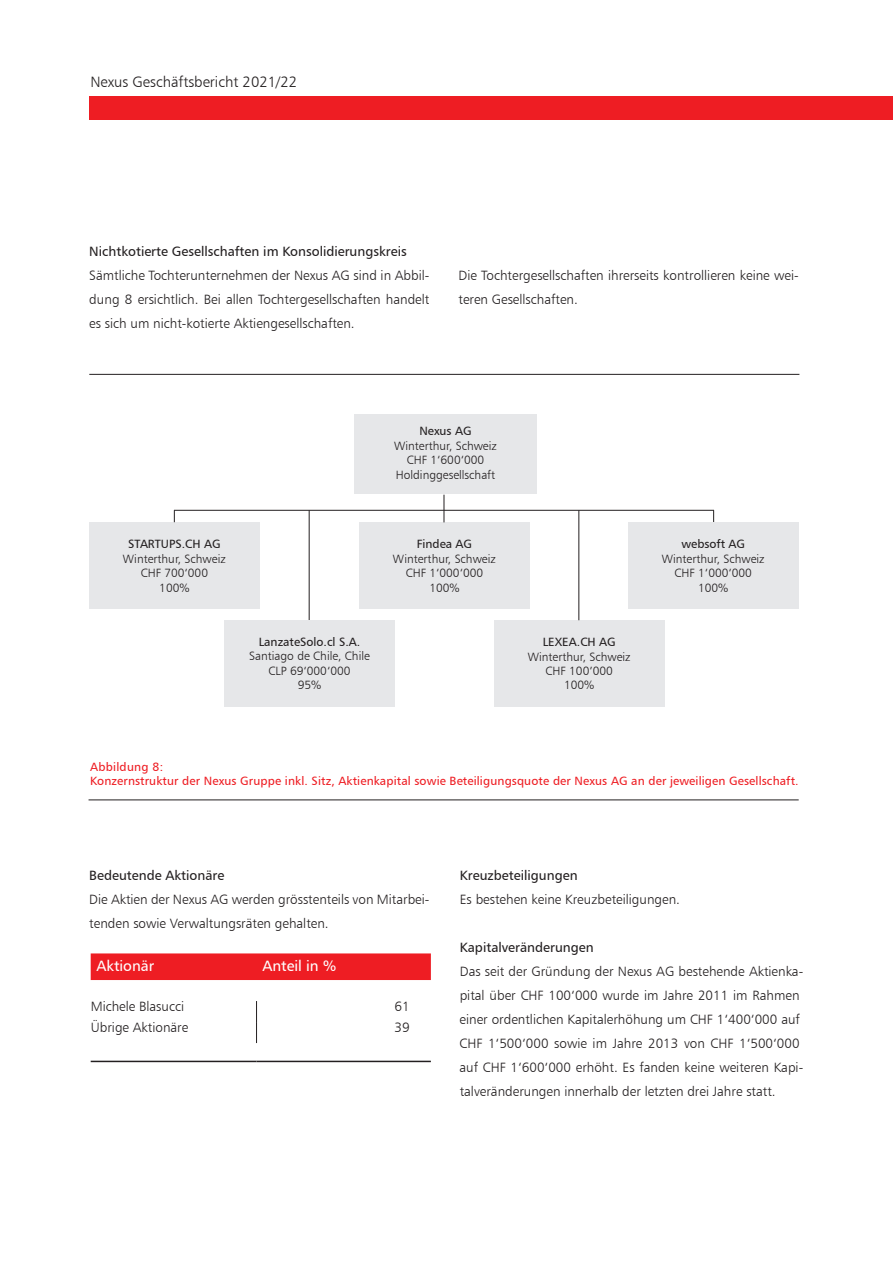
<style>
.page{position:relative;width:893px;height:1263px;background:#fff}
.page>*{position:absolute;margin:0;border:0;box-sizing:border-box;transform-origin:0 0}
.t1{font:15px "Humanist 777 BT Light B";color:#231f20}
.t2{font:15px "Humanist 777 BT Roman B";color:#fff}
.t3{font:13.5px/24px "Humanist 777 BT Light B";color:#231f20}
.t4{font:13.5px "Humanist 777 BT Roman B";color:#231f20}
.t5{font:12px "Humanist 777 BT Light B";color:#231f20}
.Tabllenbeschriftung{font:12px/14.4px "Humanist 777 BT Roman B";letter-spacing:.01em;color:#ee1d23}
.t6{font:12px "Humanist 777 BT Roman B";color:#231f20}
</style>
<div class="page">
<div style="left:89px;top:96px;width:804px;height:23px;background:#ee1d23"></div>
<div style="left:354px;top:415px;width:183px;height:79px;background:#e6e7e9"></div>
<div style="left:89px;top:522px;width:170px;height:86px;background:#e6e7e9"></div>
<div style="left:494px;top:620px;width:170px;height:86px;background:#e6e7e9"></div>
<div style="left:359px;top:522px;width:171px;height:86px;background:#e6e7e9"></div>
<svg style="left:444px;top:495px;width:1px;height:27px"></svg>
<hr style="left:174px;top:510px;width:540px;height:1px;background:#231f20">
<hr style="left:309px;top:510px;width:1px;height:110px;background:#231f20">
<svg style="left:713px;top:510px;width:1px;height:12px"></svg>
<svg style="left:174px;top:510px;width:1px;height:12px"></svg>
<div style="left:628px;top:522px;width:170px;height:86px;background:#e6e7e9"></div>
<hr style="left:578px;top:510px;width:1px;height:110px;background:#231f20">
<hr style="left:89px;top:800px;width:710px;height:1px;background:#231f20">
<div style="left:91px;top:953px;width:340px;height:27px;background:#ee1d23"></div>
<svg style="left:256px;top:1001px;width:1px;height:42px"></svg>
<hr style="left:91px;top:1061px;width:166px;height:1px;background:#231f20">
<hr style="left:257px;top:1061px;width:174px;height:1px;background:#231f20">
<hr style="left:89px;top:374px;width:710px;height:1px;background:#231f20">
<div style="left:224px;top:620px;width:171px;height:86px;background:#e6e7e9"></div>
<p class="t1" style="left:90px;top:72px;width:208px">Nexus Geschäftsbericht 2021/22</p>
<p class="t4" style="left:89px;top:243px;width:319px">Nichtkotierte Gesellschaften im Konsolidierungskreis</p>
<p class="t3" style="left:89px;top:263px;width:342px;text-align:justify">Sämtliche Tochterunternehmen der Nexus AG sind in Abbil&shy;dung 8 ersichtlich. Bei allen Tochtergesellschaften handelt es sich um nicht-kotierte Aktiengesellschaften.</p>
<p class="t3" style="left:458px;top:263px;width:342px">Die Tochtergesellschaften ihrerseits kontrollieren keine wei&shy;teren Gesellschaften.</p>
<p class="t6" style="left:128px;top:537px;width:94px">STARTUPS.CH AG</p>
<p class="t5" style="left:123px;top:551px;width:104px">Winterthur, Schweiz</p>
<p class="t5" style="left:141px;top:566px;width:69px">CHF 700‘000</p>
<p class="t5" style="left:159px;top:580px;width:32px">100%</p>
<p class="t6" style="left:259px;top:634px;width:103px">LanzateSolo.cl S.A.</p>
<p class="t5" style="left:249px;top:649px;width:122px">Santiago de Chile, Chile</p>
<p class="t5" style="left:269px;top:663px;width:83px">CLP 69‘000‘000</p>
<p class="t5" style="left:298px;top:678px;width:25px">95%</p>
<p class="t6" style="left:419px;top:424px;width:54px">Nexus AG</p>
<p class="t5" style="left:394px;top:438px;width:104px">Winterthur, Schweiz</p>
<p class="t5" style="left:407px;top:453px;width:79px">CHF 1‘600‘000</p>
<p class="t5" style="left:396px;top:467px;width:101px">Holdinggesellschaft</p>
<p class="t6" style="left:417px;top:537px;width:57px">Findea AG</p>
<p class="t5" style="left:393px;top:551px;width:104px">Winterthur, Schweiz</p>
<p class="t5" style="left:406px;top:565px;width:79px">CHF 1‘000‘000</p>
<p class="t5" style="left:429px;top:580px;width:32px">100%</p>
<p class="t6" style="left:543px;top:635px;width:74px">LEXEA.CH AG</p>
<p class="t5" style="left:528px;top:649px;width:104px">Winterthur, Schweiz</p>
<p class="t5" style="left:545px;top:663px;width:69px">CHF 100’000</p>
<p class="t5" style="left:564px;top:678px;width:32px">100%</p>
<p class="t6" style="left:681px;top:537px;width:65px">websoft AG</p>
<p class="t5" style="left:662px;top:551px;width:104px">Winterthur, Schweiz</p>
<p class="t5" style="left:674px;top:565px;width:79px">CHF 1‘000‘000</p>
<p class="t5" style="left:698px;top:580px;width:32px">100%</p>
<p class="Tabllenbeschriftung" style="left:90px;top:759px;width:710px">Abbildung 8:<br>Konzernstruktur der Nexus Gruppe inkl. Sitz, Aktienkapital sowie Beteiligungsquote der Nexus AG an der jeweiligen Gesellschaft.</p>
<p class="t4" style="left:89px;top:867px;width:137px">Bedeutende Aktionäre</p>
<p class="t3" style="left:89px;top:887px;width:342px">Die Aktien der Nexus AG werden grösstenteils von Mitarbei&shy;tenden sowie Verwaltungsräten gehalten.</p>
<p class="t2" style="left:97px;top:956px;width:59px">Aktionär</p>
<p class="t2" style="left:262px;top:956px;width:75px">Anteil in %</p>
<p class="t3" style="left:91px;top:994px;width:95px">Michele Blasucci</p>
<p class="t3" style="left:394px;top:994px;width:17px">61</p>
<p class="t3" style="left:91px;top:1015px;width:99px">Übrige Aktionäre</p>
<p class="t3" style="left:394px;top:1015px;width:17px">39</p>
<p class="t4" style="left:460px;top:867px;width:119px">Kreuzbeteiligungen</p>
<p class="t3" style="left:460px;top:887px;width:222px">Es bestehen keine Kreuzbeteiligungen.</p>
<p class="t4" style="left:460px;top:939px;width:135px">Kapitalveränderungen</p>
<p class="t3" style="left:459px;top:959px;width:345px">Das seit der Gründung der Nexus AG bestehende Aktienka&shy;pital über CHF 100‘000 wurde im Jahre 2011 im Rahmen einer ordentlichen Kapitalerhöhung um CHF 1‘400‘000 auf CHF 1‘500‘000 sowie im Jahre 2013 von CHF 1‘500‘000 auf CHF 1‘600‘000 erhöht. Es fanden keine weiteren Kapi&shy;talveränderungen innerhalb der letzten drei Jahre statt.</p>
</div>
